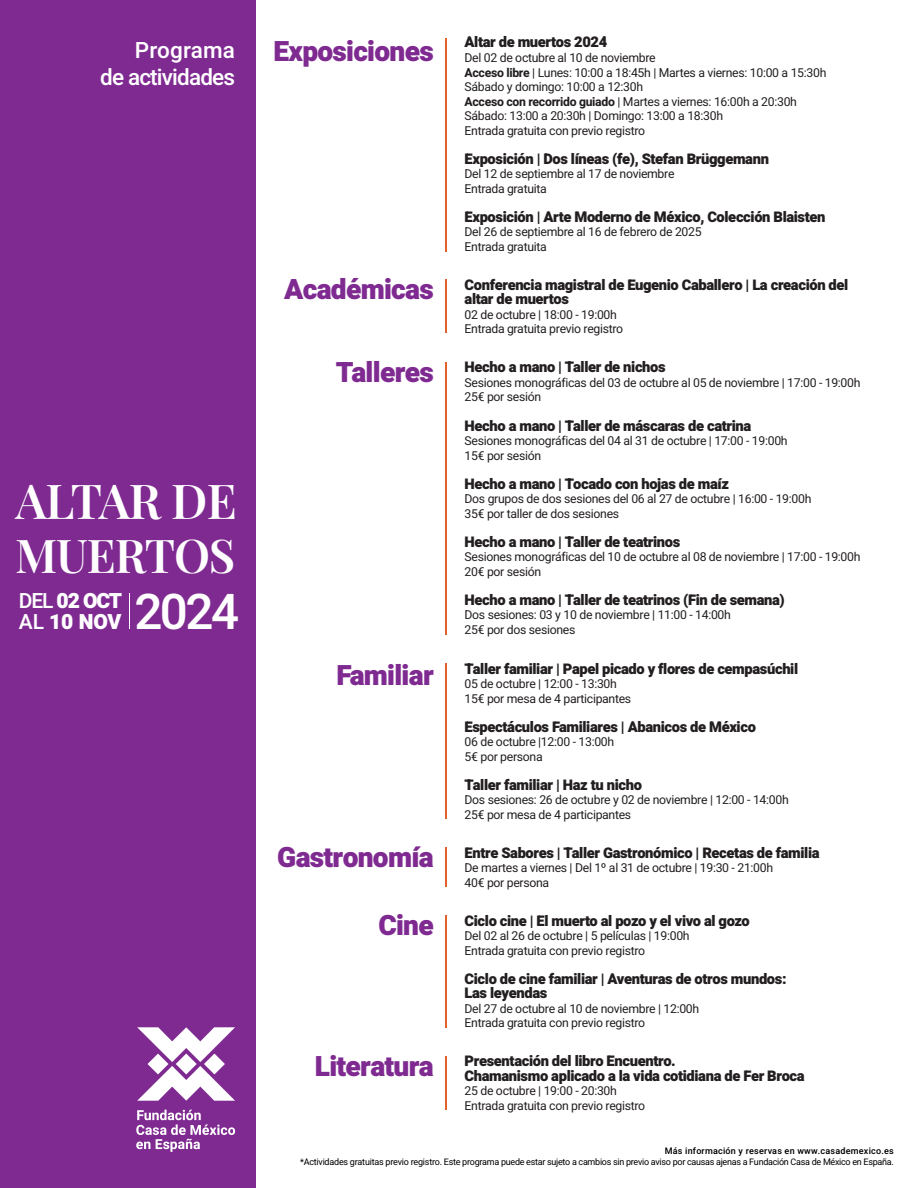
<style>
.page{position:relative;width:918px;height:1188px;background:#fff}
.page>*{position:absolute;margin:0;border:0;box-sizing:border-box;transform-origin:0 0}
.t1{font:500 49.35px "Heebo";color:#fff}
.t2{font:600 48px "Playfair Display";letter-spacing:-.03em;color:#fff}
.t3{font:600 46.5px "Playfair Display";letter-spacing:-.025em;color:#fff}
.t4{font:900 28.05px "Heebo";letter-spacing:-.025em;color:#7f2a91}
.t5{font:500 22.5px/27px "Heebo";letter-spacing:-.035em;color:#fff;text-align:right}
.t6{font:900 21px/21px "Heebo";letter-spacing:-.035em;color:#fff}
.t7{font:900 14.7px/14.5px "Heebo";letter-spacing:-.025em;color:#231f20}
.t8{font:12.3px/14.5px "Heebo";letter-spacing:-.025em;color:#231f20}
.t9{font:9px "Heebo";letter-spacing:-.03em;color:#000001}
.t10{font:500 9px "Heebo";letter-spacing:.025em;color:#000001}
.s1{font-weight:500}
.s2{font-weight:700}
</style>
<div class="page">
<hr style="left:445px;top:38px;width:2px;height:213px;background:#e2622a">
<hr style="left:445px;top:279px;width:2px;height:54px;background:#e2622a">
<hr style="left:445px;top:362px;width:2px;height:272px;background:#e2622a">
<hr style="left:445px;top:663px;width:2px;height:156px;background:#e2622a">
<hr style="left:445px;top:847px;width:2px;height:40px;background:#e2622a">
<hr style="left:445px;top:915px;width:2px;height:113px;background:#e2622a">
<hr style="left:445px;top:1056px;width:2px;height:54px;background:#e2622a">
<div style="left:0;top:0;width:256px;height:1188px;background:#7f2a91"></div>
<svg style="left:137px;top:1027px;width:98px;height:74px"></svg>
<svg style="left:136px;top:1110px;width:99px;height:42px"></svg>
<hr style="left:129px;top:593px;width:1px;height:36px;background:#fff">
<h3 class="t5" style="left:100px;top:37px;width:136px">Programa<br>de actividades</h3>
<h2 class="t2" style="left:16px;top:464px;width:223px">ALTAR DE</h2>
<h3 class="t3" style="left:15px;top:519px;width:222px">MUERTOS</h3>
<h1 class="t1" style="left:134px;top:577px;width:106px">2024</h1>
<h3 class="t6" style="left:19px;top:590px;width:105px"><span class="s1">DEL</span> 02 OCT<br><span class="s1">AL</span> 10 NOV</h3>
<h3 class="t4" style="left:274px;top:31px;width:162px">Exposiciones</h3>
<p class="t7" style="left:465px;top:35px;width:144px">Altar de muertos 2024</p>
<p class="t8" style="left:465px;top:50px;width:363px">Del 02 de octubre al 10 de noviembre<br><span class="s2">Acceso libre</span> | Lunes: 10:00 a 18:45h | Martes a viernes: 10:00 a 15:30h Sábado y domingo: 10:00 a 12:30h<br><span class="s2">Acceso con recorrido guiado</span> | Martes a viernes: 16:00h a 20:30h Sábado: 13:00 a 20:30h | Domingo: 13:00 a 18:30h<br>Entrada gratuita con previo registro</p>
<p class="t7" style="left:465px;top:151px;width:306px">Exposición | Dos líneas (fe), Stefan Brüggemann</p>
<p class="t8" style="left:465px;top:166px;width:211px">Del 12 de septiembre al 17 de noviembre<br>Entrada gratuita</p>
<p class="t7" style="left:465px;top:209px;width:363px">Exposición | Arte Moderno de México, Colección Blaisten</p>
<p class="t8" style="left:465px;top:225px;width:239px">Del 26 de septiembre al 16 de febrero de 2025<br>Entrada gratuita</p>
<h3 class="t4" style="left:284px;top:270px;width:151px">Académicas</h3>
<p class="t7" style="left:465px;top:277px;width:385px">Conferencia magistral de Eugenio Caballero | La creación del altar de muertos</p>
<p class="t8" style="left:465px;top:307px;width:160px">02 de octubre | 18:00 - 19:00h<br>Entrada gratuita previo registro</p>
<h3 class="t4" style="left:336px;top:352px;width:100px">Talleres</h3>
<p class="t7" style="left:465px;top:360px;width:203px">Hecho a mano | Taller de nichos</p>
<p class="t8" style="left:465px;top:375px;width:397px">Sesiones monográficas del 03 de octubre al 05 de noviembre | 17:00 - 19:00h<br>25€ por sesión</p>
<p class="t7" style="left:465px;top:418px;width:288px">Hecho a mano | Taller de máscaras de catrina</p>
<p class="t8" style="left:465px;top:433px;width:325px">Sesiones monográficas del 04 al 31 de octubre | 17:00 - 19:00h<br>15€ por sesión</p>
<p class="t7" style="left:465px;top:476px;width:266px">Hecho a mano | Tocado con hojas de maíz</p>
<p class="t8" style="left:465px;top:491px;width:348px">Dos grupos de dos sesiones del 06 al 27 de octubre | 16:00 - 19:00h<br>35€ por taller de dos sesiones</p>
<p class="t7" style="left:465px;top:534px;width:217px">Hecho a mano | Taller de teatrinos</p>
<p class="t8" style="left:465px;top:550px;width:397px">Sesiones monográficas del 10 de octubre al 08 de noviembre | 17:00 - 19:00h<br>20€ por sesión</p>
<p class="t7" style="left:465px;top:592px;width:322px">Hecho a mano | Taller de teatrinos (Fin de semana)</p>
<p class="t8" style="left:465px;top:608px;width:268px">Dos sesiones: 03 y 10 de noviembre | 11:00 - 14:00h<br>25€ por dos sesiones</p>
<h3 class="t4" style="left:336px;top:656px;width:99px">Familiar</h3>
<p class="t7" style="left:465px;top:661px;width:335px">Taller familiar | Papel picado y flores de cempasúchil</p>
<p class="t8" style="left:465px;top:677px;width:168px">05 de octubre | 12:00 - 13:30h<br>15€ por mesa de 4 participantes</p>
<p class="t7" style="left:465px;top:719px;width:293px">Espectáculos Familiares | Abanicos de México</p>
<p class="t8" style="left:465px;top:735px;width:151px">06 de octubre |12:00 - 13:00h<br>5€ por persona</p>
<p class="t7" style="left:465px;top:777px;width:179px">Taller familiar | Haz tu nicho</p>
<p class="t8" style="left:465px;top:793px;width:326px">Dos sesiones: 26 de octubre y 02 de noviembre | 12:00 - 14:00h<br>25€ por mesa de 4 participantes</p>
<h3 class="t4" style="left:277px;top:837px;width:158px">Gastronomía</h3>
<p class="t7" style="left:465px;top:845px;width:357px">Entre Sabores | Taller Gastronómico | Recetas de familia</p>
<p class="t8" style="left:465px;top:860px;width:310px">De martes a viernes | Del 1º al 31 de octubre | 19:30 - 21:00h<br>40€ por persona</p>
<h3 class="t4" style="left:378px;top:906px;width:57px">Cine</h3>
<p class="t7" style="left:465px;top:913px;width:287px">Ciclo cine | El muerto al pozo y el vivo al gozo</p>
<p class="t8" style="left:465px;top:929px;width:227px">Del 02 al 26 de octubre | 5 películas | 19:00h<br>Entrada gratuita con previo registro</p>
<p class="t7" style="left:465px;top:971px;width:324px">Ciclo de cine familiar | Aventuras de otros mundos:<br>Las leyendas</p>
<p class="t8" style="left:465px;top:1001px;width:236px">Del 27 de octubre al 10 de noviembre | 12:00h<br>Entrada gratuita con previo registro</p>
<h3 class="t4" style="left:315px;top:1046px;width:120px">Literatura</h3>
<p class="t7" style="left:465px;top:1054px;width:342px">Presentación del libro Encuentro.<br>Chamanismo aplicado a la vida cotidiana de Fer Broca</p>
<p class="t8" style="left:465px;top:1084px;width:182px">25 de octubre | 19:00 - 20:30h<br>Entrada gratuita con previo registro</p>
<p class="t10" style="left:665px;top:1145px;width:231px">Más información y reservas en www.casademexico.es</p>
<p class="t9" style="left:300px;top:1155px;width:595px">*Actividades gratuitas previo registro. Este programa puede estar sujeto a cambios sin previo aviso por causas ajenas a Fundación Casa de México en España.</p>
</div>
